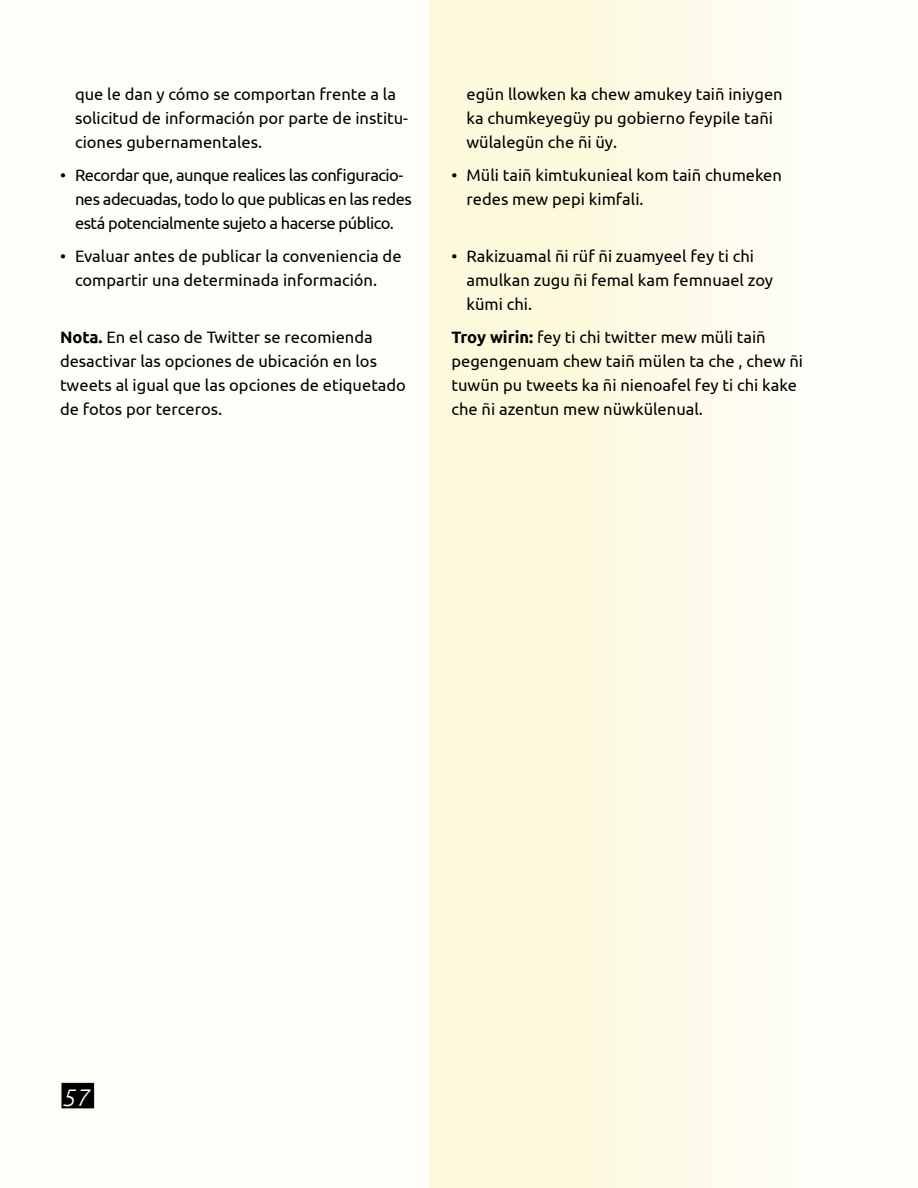
<style>
.page{position:relative;width:918px;height:1188px;background:#fefdf7}
.page>*{position:absolute;margin:0;border:0;box-sizing:border-box;transform-origin:0 0}
.t1{font:italic 300 24px "Ubuntu";color:#fff}
.t2{font:16.5px/24px "Ubuntu";color:#000}
.t3{font:16.5px/24px "Ubuntu";letter-spacing:-.03em;color:#000}
.s1{font-weight:700}
</style>
<div class="page">
<div style="left:430px;top:0;width:488px;height:1188px;background:linear-gradient(to right,#fcf8d5,#fefefe)"></div>
<div style="left:62px;top:1083px;width:32px;height:25px;background:#000"></div>
<p class="t2" style="left:75px;top:81px;width:335px">que le dan y cómo se comportan frente a la solicitud de información por parte de institu&shy;ciones gubernamentales.</p>
<p class="t3" style="left:75px;top:163px;width:338px;text-indent:-15px">• Recordar que, aunque realices las configuracio&shy;nes adecuadas, todo lo que publicas en las redes está potencialmente sujeto a hacerse público.</p>
<p class="t2" style="left:60px;top:244px;width:343px;text-align:center">• Evaluar antes de publicar la conveniencia de compartir una determinada información.</p>
<p class="t2" style="left:60px;top:325px;width:348px"><span class="s1">Nota.</span> En el caso de Twitter se recomienda desactivar las opciones de ubicación en los tweets al igual que las opciones de etiquetado de fotos por terceros.</p>
<p class="t2" style="left:466px;top:81px;width:318px">egün llowken ka chew amukey taiñ iniygen ka chumkeyegüy pu gobierno feypile tañi wülalegün che ñi üy.</p>
<p class="t2" style="left:466px;top:162px;width:317px;text-indent:-15px">• Müli taiñ kimtukunieal kom taiñ chumeken redes mew pepi kimfali.</p>
<p class="t2" style="left:466px;top:243px;width:308px;text-indent:-15px">• Rakizuamal ñi rüf ñi zuamyeel fey ti chi amulkan zugu ñi femal kam femnuael zoy kümi chi.</p>
<p class="t2" style="left:452px;top:324px;width:353px"><span class="s1">Troy wirin:</span> fey ti chi twitter mew müli taiñ pegengenuam chew taiñ mülen ta che , chew ñi tuwün pu tweets ka ñi nienoafel fey ti chi kake che ñi azentun mew nüwkülenual.</p>
<h1 class="t1" style="left:62px;top:1083px;width:29px">57</h1>
</div>
